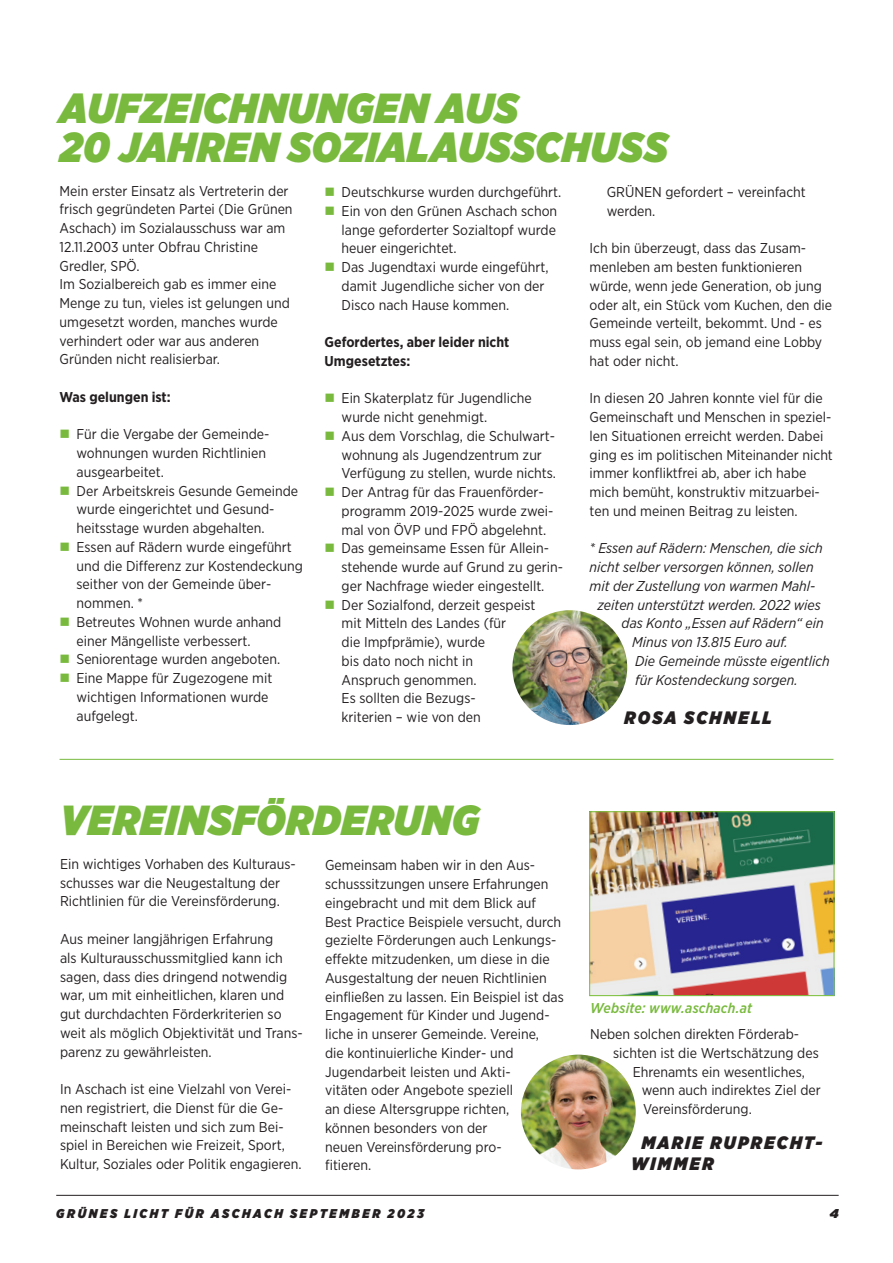
<style>
.page{position:relative;width:893px;height:1263px;background:#fff}
.page>*{position:absolute;margin:0;border:0;box-sizing:border-box;transform-origin:0 0}
.gz_titel_green{font:italic 900 42px "Gotham Narrow";letter-spacing:.02em;color:#79ba3e}
.gz_vorspann{font:italic 900 18px/21px "Gotham Narrow";letter-spacing:.115em;color:#231f20}
.gz_text_n{font:14.25px/18.8px "Gotham Narrow";color:#231f20}
.gz_text_auflistung_n{font:14.25px/18.8px "Gotham Narrow";color:#231f20}
.gz_text_n-2{font:italic 14.25px "Gotham Narrow";color:#231f20}
.gz_text_n-3{font:700 14.25px "Gotham Narrow";color:#231f20}
.gz_2020_Bildtext{font:italic 500 14.25px "Gotham Narrow";letter-spacing:.01em;color:#79ba3e}
.t1{font:italic 900 12.75px "Gotham Narrow";letter-spacing:.2em;color:#231f20}
.t2{font:italic 900 12.75px "Gotham";color:#231f20}
</style>
<div class="page">
<hr style="left:56px;top:1195px;width:783px;height:1px;background:#231f20">
<img style="left:591px;top:813px;width:241px;height:181px">
<div style="left:589px;top:811px;width:245px;height:185px;border:1px solid #7fc241"></div>
<img style="left:521px;top:1054px;width:115px;height:115px;border-radius:57px">
<img style="left:512px;top:610px;width:115px;height:115px;border-radius:57px">
<hr style="left:60px;top:759px;width:773px;height:1px;background:#79ba3e">
<p class="gz_titel_green" style="left:60px;top:79px;width:460px">AUFZEICHNUNGEN AUS</p>
<p class="gz_titel_green" style="left:60px;top:118px;width:610px">20 JAHREN SOZIALAUSSCHUSS</p>
<p class="gz_text_auflistung_n" style="left:342px;top:182px;width:221px">Deutschkurse wurden durchgeführt.</p>
<p class="gz_text_auflistung_n" style="left:342px;top:201px;width:217px;text-align:justify">Ein von den Grünen Aschach schon lange geforderter Sozialtopf wurde heuer eingerichtet.</p>
<p class="gz_text_auflistung_n" style="left:342px;top:257px;width:208px">Das Jugendtaxi wurde eingeführt, damit Jugendliche sicher von der<br>Disco nach Hause kommen.</p>
<p class="gz_text_n-3" style="left:325px;top:333px;width:186px">Gefordertes, aber leider nicht</p>
<p class="gz_text_n-3" style="left:325px;top:352px;width:87px">Umgesetztes:</p>
<p class="gz_text_auflistung_n" style="left:342px;top:389px;width:192px">Ein Skaterplatz für Jugendliche wurde nicht genehmigt.</p>
<p class="gz_text_auflistung_n" style="left:342px;top:426px;width:216px">Aus dem Vorschlag, die Schulwart&shy;wohnung als Jugendzentrum zur<br>Verfügung zu stellen, wurde nichts.</p>
<p class="gz_text_auflistung_n" style="left:342px;top:482px;width:213px">Der Antrag für das Frauenförder&shy;programm 2019-2025 wurde zwei&shy;mal von ÖVP und FPÖ abgelehnt.</p>
<p class="gz_text_auflistung_n" style="left:342px;top:539px;width:223px">Das gemeinsame Essen für Allein&shy;stehende wurde auf Grund zu gerin&shy;ger Nachfrage wieder eingestellt.</p>
<p class="gz_text_auflistung_n" style="left:342px;top:595px;width:195px">Der Sozialfond, derzeit gespeist mit Mitteln des Landes (für<br>die Impfprämie), wurde<br>bis dato noch nicht in<br>Anspruch genommen.<br>Es sollten die Bezugs-<br>kriterien – wie von den</p>
<p class="gz_text_auflistung_n" style="left:607px;top:182px;width:201px">GRÜNEN gefordert – vereinfacht werden.</p>
<p class="gz_text_n" style="left:590px;top:239px;width:244px">Ich bin überzeugt, dass das Zusam&shy;menleben am besten funktionieren würde, wenn jede Generation, ob jung oder alt, ein Stück vom Kuchen, den die<br>Gemeinde verteilt, bekommt. Und - es muss egal sein, ob jemand eine Lobby hat oder nicht.</p>
<p class="gz_text_n" style="left:590px;top:389px;width:245px">In diesen 20 Jahren konnte viel für die Gemeinschaft und Menschen in speziel&shy;len Situationen erreicht werden. Dabei ging es im politischen Miteinander nicht immer konfliktfrei ab, aber ich habe mich bemüht, konstruktiv mitzuarbei&shy;ten und meinen Beitrag zu leisten.</p>
<p class="gz_text_n-2" style="left:590px;top:539px;width:234px">* Essen auf Rädern: Menschen, die sich</p>
<p class="gz_text_n-2" style="left:590px;top:558px;width:225px">nicht selber versorgen können, sollen</p>
<p class="gz_text_n-2" style="left:590px;top:577px;width:227px">mit der Zustellung von warmen Mahl-</p>
<p class="gz_text_n-2" style="left:598px;top:596px;width:225px">zeiten unterstützt werden. 2022 wies</p>
<p class="gz_text_n-2" style="left:622px;top:614px;width:203px">das Konto „Essen auf Rädern“ ein</p>
<p class="gz_text_n-2" style="left:632px;top:633px;width:157px">Minus von 13.815 Euro auf.</p>
<p class="gz_text_n-2" style="left:635px;top:652px;width:196px">Die Gemeinde müsste eigentlich</p>
<p class="gz_text_n-2" style="left:635px;top:671px;width:164px">für Kostendeckung sorgen.</p>
<p class="gz_vorspann" style="left:625px;top:707px;width:149px">ROSA SCHNELL</p>
<p class="gz_text_n" style="left:60px;top:181px;width:235px">Mein erster Einsatz als Vertreterin der frisch gegründeten Partei (Die Grünen<br>Aschach) im Sozialausschuss war am<br>12.11.2003 unter Obfrau Christine<br>Gredler, SPÖ.</p>
<p class="gz_text_n" style="left:60px;top:275px;width:232px">Im Sozialbereich gab es immer eine Menge zu tun, vieles ist gelungen und umgesetzt worden, manches wurde verhindert oder war aus anderen Gründen nicht realisierbar.</p>
<p class="gz_text_n-3" style="left:60px;top:388px;width:113px">Was gelungen ist:</p>
<p class="gz_text_auflistung_n" style="left:77px;top:425px;width:194px">Für die Vergabe der Gemeinde&shy;wohnungen wurden Richtlinien ausgearbeitet.</p>
<p class="gz_text_auflistung_n" style="left:77px;top:481px;width:223px">Der Arbeitskreis Gesunde Gemeinde wurde eingerichtet und Gesund&shy;heitsstage wurden abgehalten.</p>
<p class="gz_text_auflistung_n" style="left:77px;top:537px;width:228px">Essen auf Rädern wurde eingeführt und die Differenz zur Kostendeckung seither von der Gemeinde über&shy;nommen. *</p>
<p class="gz_text_auflistung_n" style="left:77px;top:612px;width:206px">Betreutes Wohnen wurde anhand einer Mängelliste verbessert.</p>
<p class="gz_text_auflistung_n" style="left:77px;top:650px;width:205px">Seniorentage wurden angeboten.</p>
<p class="gz_text_auflistung_n" style="left:77px;top:668px;width:197px">Eine Mappe für Zugezogene mit wichtigen Informationen wurde aufgelegt.</p>
<p class="gz_titel_green" style="left:60px;top:792px;width:421px">VEREINSFÖRDERUNG</p>
<p class="gz_text_n" style="left:325px;top:856px;width:240px">Gemeinsam haben wir in den Aus&shy;schusssitzungen unsere Erfahrungen eingebracht und mit dem Blick auf Best Practice Beispiele versucht, durch gezielte Förderungen auch Lenkungs&shy;effekte mitzudenken, um diese in die Ausgestaltung der neuen Richtlinien einfließen zu lassen. Ein Beispiel ist das Engagement für Kinder und Jugend&shy;liche in unserer Gemeinde. Vereine,<br>die kontinuierliche Kinder- und Jugendarbeit leisten und Akti-<br>vitäten oder Angebote speziell<br>an diese Altersgruppe richten,<br>können besonders von der<br>neuen Vereinsförderung pro-<br>fitieren.</p>
<p class="gz_text_n" style="left:60px;top:854px;width:237px">Ein wichtiges Vorhaben des Kulturaus&shy;schusses war die Neugestaltung der<br>Richtlinien für die Vereinsförderung.</p>
<p class="gz_text_n" style="left:60px;top:929px;width:244px">Aus meiner langjährigen Erfahrung<br>als Kulturausschussmitglied kann ich sagen, dass dies dringend notwendig war, um mit einheitlichen, klaren und gut durchdachten Förderkriterien so weit als möglich Objektivität und Trans&shy;parenz zu gewährleisten.</p>
<p class="gz_text_n" style="left:60px;top:1079px;width:243px">In Aschach ist eine Vielzahl von Verei&shy;nen registriert, die Dienst für die Ge&shy;meinschaft leisten und sich zum Bei&shy;spiel in Bereichen wie Freizeit, Sport, Kultur, Soziales oder Politik engagieren.</p>
<p class="gz_2020_Bildtext" style="left:590px;top:999px;width:163px">Website: www.aschach.at</p>
<p class="gz_text_n" style="left:590px;top:1024px;width:210px">Neben solchen direkten Förderab-</p>
<p class="gz_text_n" style="left:613px;top:1043px;width:207px">sichten ist die Wertschätzung des</p>
<p class="gz_text_n" style="left:633px;top:1062px;width:174px">Ehrenamts ein wesentliches,</p>
<p class="gz_text_n" style="left:642px;top:1081px;width:181px">wenn auch indirektes Ziel der</p>
<p class="gz_text_n" style="left:643px;top:1099px;width:110px">Vereinsförderung.</p>
<p class="gz_vorspann" style="left:631px;top:1131px;width:193px;text-indent:10px">MARIE RUPRECHT-<br>WIMMER</p>
<p class="t1" style="left:56px;top:1205px;width:369px">GRÜNES LICHT FÜR ASCHACH SEPTEMBER 2023</p>
<p class="t2" style="left:830px;top:1204px;width:10px">4</p>
</div>
